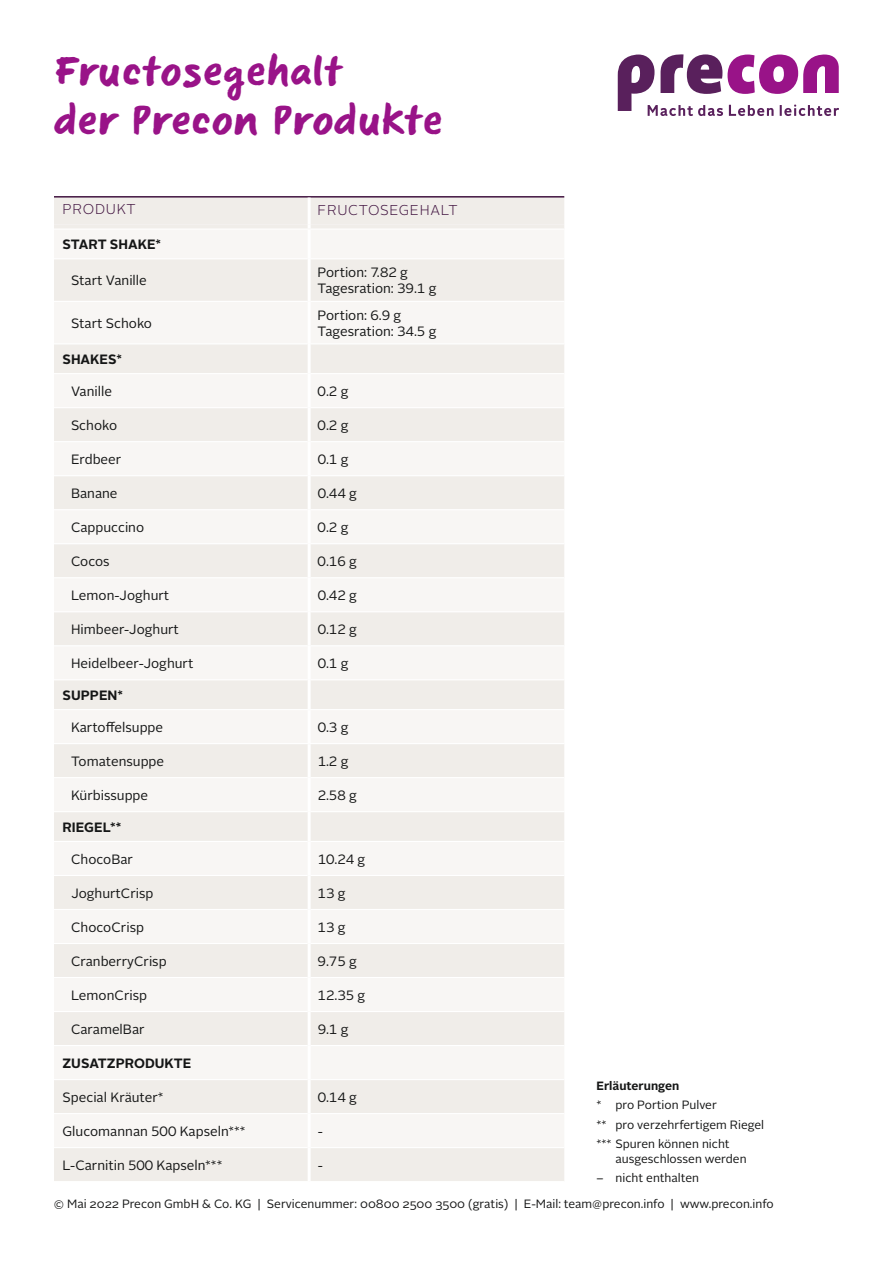
<style>
.page{position:relative;width:893px;height:1263px;background:#fff}
.page>*{position:absolute;margin:0;border:0;box-sizing:border-box;transform-origin:0 0}
.t1{font:37.5px/49.5px "Precon Sharpie Pro";letter-spacing:-.015em;color:#991388}
.t2{font:300 14.25px "Alright Sans";letter-spacing:.05em;color:#421541}
.t3{font:13.5px/16.5px "Alright Sans";color:#151616}
.t4{font:700 13.5px "Alright Sans";color:#151616}
.t5{font:12px/19.2px "Alright Sans";color:#151616}
.t6{font:700 12px "Alright Sans";color:#151616}
</style>
<div class="page">
<svg style="left:618px;top:54px;width:221px;height:62px"></svg>
<div style="left:54px;top:198px;width:510px;height:983px;background:#f0ede9"></div>
<svg style="left:54px;top:230px;width:510px;height:917px;fill:#f8f6f4"></svg>
<hr style="left:309px;top:709px;width:255px;height:1px;background:#fff">
<hr style="left:309px;top:743px;width:255px;height:1px;background:#fff">
<hr style="left:308px;top:710px;width:3px;height:33px;background:#fff">
<hr style="left:54px;top:225px;width:510px;height:3px;background:#f0ede9">
<hr style="left:54px;top:228px;width:255px;height:2px;background:#fff">
<hr style="left:54px;top:258px;width:254px;height:1px;background:#fff">
<hr style="left:54px;top:301px;width:254px;height:1px;background:#fff">
<hr style="left:54px;top:343px;width:254px;height:1px;background:#fff">
<hr style="left:54px;top:373px;width:254px;height:1px;background:#fff">
<hr style="left:54px;top:407px;width:254px;height:1px;background:#fff">
<hr style="left:54px;top:441px;width:254px;height:1px;background:#fff">
<hr style="left:54px;top:475px;width:254px;height:1px;background:#fff">
<hr style="left:54px;top:509px;width:254px;height:1px;background:#fff">
<hr style="left:54px;top:543px;width:254px;height:1px;background:#fff">
<hr style="left:54px;top:577px;width:254px;height:1px;background:#fff">
<hr style="left:54px;top:611px;width:254px;height:1px;background:#fff">
<hr style="left:54px;top:645px;width:254px;height:1px;background:#fff">
<hr style="left:54px;top:679px;width:254px;height:1px;background:#fff">
<hr style="left:54px;top:709px;width:255px;height:1px;background:#fff">
<hr style="left:54px;top:743px;width:255px;height:1px;background:#fff">
<hr style="left:54px;top:777px;width:254px;height:1px;background:#fff">
<hr style="left:54px;top:811px;width:254px;height:1px;background:#fff">
<hr style="left:54px;top:841px;width:254px;height:1px;background:#fff">
<hr style="left:54px;top:875px;width:254px;height:1px;background:#fff">
<hr style="left:54px;top:909px;width:254px;height:1px;background:#fff">
<hr style="left:54px;top:943px;width:254px;height:1px;background:#fff">
<hr style="left:54px;top:977px;width:254px;height:1px;background:#fff">
<hr style="left:54px;top:1011px;width:254px;height:1px;background:#fff">
<hr style="left:54px;top:1045px;width:254px;height:1px;background:#fff">
<hr style="left:54px;top:1079px;width:254px;height:1px;background:#fff">
<hr style="left:54px;top:1113px;width:254px;height:1px;background:#fff">
<hr style="left:54px;top:1147px;width:254px;height:1px;background:#fff">
<hr style="left:309px;top:228px;width:255px;height:2px;background:#fff">
<hr style="left:311px;top:258px;width:253px;height:1px;background:#fff">
<hr style="left:311px;top:301px;width:253px;height:1px;background:#fff">
<hr style="left:311px;top:343px;width:253px;height:1px;background:#fff">
<hr style="left:311px;top:373px;width:253px;height:1px;background:#fff">
<hr style="left:311px;top:407px;width:253px;height:1px;background:#fff">
<hr style="left:311px;top:441px;width:253px;height:1px;background:#fff">
<hr style="left:311px;top:475px;width:253px;height:1px;background:#fff">
<hr style="left:311px;top:509px;width:253px;height:1px;background:#fff">
<hr style="left:311px;top:543px;width:253px;height:1px;background:#fff">
<hr style="left:311px;top:577px;width:253px;height:1px;background:#fff">
<hr style="left:311px;top:611px;width:253px;height:1px;background:#fff">
<hr style="left:311px;top:645px;width:253px;height:1px;background:#fff">
<hr style="left:311px;top:679px;width:253px;height:1px;background:#fff">
<hr style="left:311px;top:777px;width:253px;height:1px;background:#fff">
<hr style="left:311px;top:811px;width:253px;height:1px;background:#fff">
<hr style="left:311px;top:841px;width:253px;height:1px;background:#fff">
<hr style="left:311px;top:875px;width:253px;height:1px;background:#fff">
<hr style="left:311px;top:909px;width:253px;height:1px;background:#fff">
<hr style="left:311px;top:943px;width:253px;height:1px;background:#fff">
<hr style="left:311px;top:977px;width:253px;height:1px;background:#fff">
<hr style="left:311px;top:1011px;width:253px;height:1px;background:#fff">
<hr style="left:311px;top:1045px;width:253px;height:1px;background:#fff">
<hr style="left:311px;top:1079px;width:253px;height:1px;background:#fff">
<hr style="left:311px;top:1113px;width:253px;height:1px;background:#fff">
<hr style="left:311px;top:1147px;width:253px;height:1px;background:#fff">
<hr style="left:54px;top:196px;width:510px;height:2px;background:#421541">
<hr style="left:308px;top:230px;width:3px;height:29px;background:#fff">
<hr style="left:308px;top:259px;width:3px;height:42px;background:#fff">
<hr style="left:308px;top:301px;width:3px;height:43px;background:#fff">
<hr style="left:308px;top:344px;width:3px;height:30px;background:#fff">
<hr style="left:308px;top:374px;width:3px;height:34px;background:#fff">
<hr style="left:308px;top:408px;width:3px;height:34px;background:#fff">
<hr style="left:308px;top:442px;width:3px;height:34px;background:#fff">
<hr style="left:308px;top:476px;width:3px;height:34px;background:#fff">
<hr style="left:308px;top:510px;width:3px;height:34px;background:#fff">
<hr style="left:308px;top:544px;width:3px;height:34px;background:#fff">
<hr style="left:308px;top:578px;width:3px;height:34px;background:#fff">
<hr style="left:308px;top:612px;width:3px;height:34px;background:#fff">
<hr style="left:308px;top:646px;width:3px;height:34px;background:#fff">
<hr style="left:308px;top:680px;width:3px;height:29px;background:#fff">
<hr style="left:308px;top:744px;width:3px;height:34px;background:#fff">
<hr style="left:308px;top:778px;width:3px;height:34px;background:#fff">
<hr style="left:308px;top:812px;width:3px;height:29px;background:#fff">
<hr style="left:308px;top:841px;width:3px;height:34px;background:#fff">
<hr style="left:308px;top:875px;width:3px;height:34px;background:#fff">
<hr style="left:308px;top:909px;width:3px;height:34px;background:#fff">
<hr style="left:308px;top:943px;width:3px;height:34px;background:#fff">
<hr style="left:308px;top:977px;width:3px;height:34px;background:#fff">
<hr style="left:308px;top:1011px;width:3px;height:34px;background:#fff">
<hr style="left:308px;top:1045px;width:3px;height:34px;background:#fff">
<hr style="left:308px;top:1079px;width:3px;height:34px;background:#fff">
<hr style="left:308px;top:1113px;width:3px;height:34px;background:#fff">
<hr style="left:308px;top:1147px;width:3px;height:34px;background:#fff">
<hr style="left:308px;top:198px;width:3px;height:27px;background:#fff">
<h1 class="t1" style="left:54px;top:52px;width:391px">Fructosegehalt<br>der Precon Produkte</h1>
<p class="t2" style="left:63px;top:202px;width:75px">PRODUKT</p>
<p class="t2" style="left:318px;top:203px;width:141px">FRUCTOSEGEHALT</p>
<p class="t4" style="left:63px;top:238px;width:100px">START SHAKE*</p>
<p class="t3" style="left:71px;top:273px;width:77px">Start Vanille</p>
<p class="t3" style="left:318px;top:265px;width:120px">Portion: 7.82 g<br>Tagesration: 39.1 g</p>
<p class="t3" style="left:71px;top:316px;width:83px">Start Schoko</p>
<p class="t3" style="left:318px;top:307px;width:120px">Portion: 6.9 g<br>Tagesration: 34.5 g</p>
<p class="t4" style="left:63px;top:353px;width:61px">SHAKES*</p>
<p class="t3" style="left:71px;top:384px;width:43px">Vanille</p>
<p class="t3" style="left:318px;top:384px;width:32px">0.2 g</p>
<p class="t3" style="left:71px;top:418px;width:48px">Schoko</p>
<p class="t3" style="left:318px;top:418px;width:32px">0.2 g</p>
<p class="t3" style="left:71px;top:452px;width:52px">Erdbeer</p>
<p class="t3" style="left:318px;top:452px;width:32px">0.1 g</p>
<p class="t3" style="left:71px;top:486px;width:48px">Banane</p>
<p class="t3" style="left:318px;top:486px;width:41px">0.44 g</p>
<p class="t3" style="left:71px;top:520px;width:75px">Cappuccino</p>
<p class="t3" style="left:318px;top:520px;width:32px">0.2 g</p>
<p class="t3" style="left:71px;top:554px;width:40px">Cocos</p>
<p class="t3" style="left:318px;top:554px;width:41px">0.16 g</p>
<p class="t3" style="left:71px;top:588px;width:100px">Lemon-Joghurt</p>
<p class="t3" style="left:318px;top:588px;width:41px">0.42 g</p>
<p class="t3" style="left:71px;top:622px;width:109px">Himbeer-Joghurt</p>
<p class="t3" style="left:318px;top:622px;width:41px">0.12 g</p>
<p class="t3" style="left:71px;top:656px;width:124px">Heidelbeer-Joghurt</p>
<p class="t3" style="left:318px;top:656px;width:32px">0.1 g</p>
<p class="t4" style="left:63px;top:689px;width:62px">SUPPEN*</p>
<p class="t3" style="left:71px;top:719px;width:94px">Kartoffelsuppe</p>
<p class="t3" style="left:318px;top:719px;width:32px">0.3 g</p>
<p class="t3" style="left:71px;top:753px;width:95px">Tomatensuppe</p>
<p class="t3" style="left:318px;top:753px;width:32px">1.2 g</p>
<p class="t3" style="left:71px;top:787px;width:79px">Kürbissuppe</p>
<p class="t3" style="left:318px;top:787px;width:41px">2.58 g</p>
<p class="t4" style="left:63px;top:821px;width:61px">RIEGEL**</p>
<p class="t3" style="left:71px;top:851px;width:64px">ChocoBar</p>
<p class="t3" style="left:318px;top:851px;width:49px">10.24 g</p>
<p class="t3" style="left:71px;top:885px;width:84px">JoghurtCrisp</p>
<p class="t3" style="left:318px;top:885px;width:29px">13 g</p>
<p class="t3" style="left:71px;top:919px;width:75px">ChocoCrisp</p>
<p class="t3" style="left:318px;top:919px;width:29px">13 g</p>
<p class="t3" style="left:71px;top:953px;width:97px">CranberryCrisp</p>
<p class="t3" style="left:318px;top:953px;width:41px">9.75 g</p>
<p class="t3" style="left:71px;top:987px;width:78px">LemonCrisp</p>
<p class="t3" style="left:318px;top:987px;width:49px">12.35 g</p>
<p class="t3" style="left:71px;top:1021px;width:75px">CaramelBar</p>
<p class="t3" style="left:318px;top:1021px;width:32px">9.1 g</p>
<p class="t4" style="left:63px;top:1057px;width:130px">ZUSATZPRODUKTE</p>
<p class="t3" style="left:63px;top:1089px;width:102px">Special Kräuter*</p>
<p class="t3" style="left:318px;top:1089px;width:41px">0.14 g</p>
<p class="t3" style="left:63px;top:1123px;width:184px">Glucomannan 500 Kapseln***</p>
<p class="t3" style="left:318px;top:1123px;width:7px">-</p>
<p class="t3" style="left:63px;top:1157px;width:161px">L-Carnitin 500 Kapseln***</p>
<p class="t3" style="left:318px;top:1157px;width:7px">-</p>
<p class="t6" style="left:596px;top:1080px;width:84px">Erläuterungen</p>
<p class="t5" style="left:596px;top:1096px;width:169px">* pro Portion Pulver<br>** pro verzehrfertigem Riegel *** Spuren können nicht</p>
<p class="t5" style="left:615px;top:1150px;width:133px">ausgeschlossen werden</p>
<p class="t5" style="left:596px;top:1169px;width:104px">– nicht enthalten</p>
<p class="t5" style="left:54px;top:1195px;width:721px">© Mai 2022 Precon GmbH &amp; Co. KG | Servicenummer: 00800 2500 3500 (gratis) | E-Mail: team@precon.info | www.precon.info</p>
</div>
